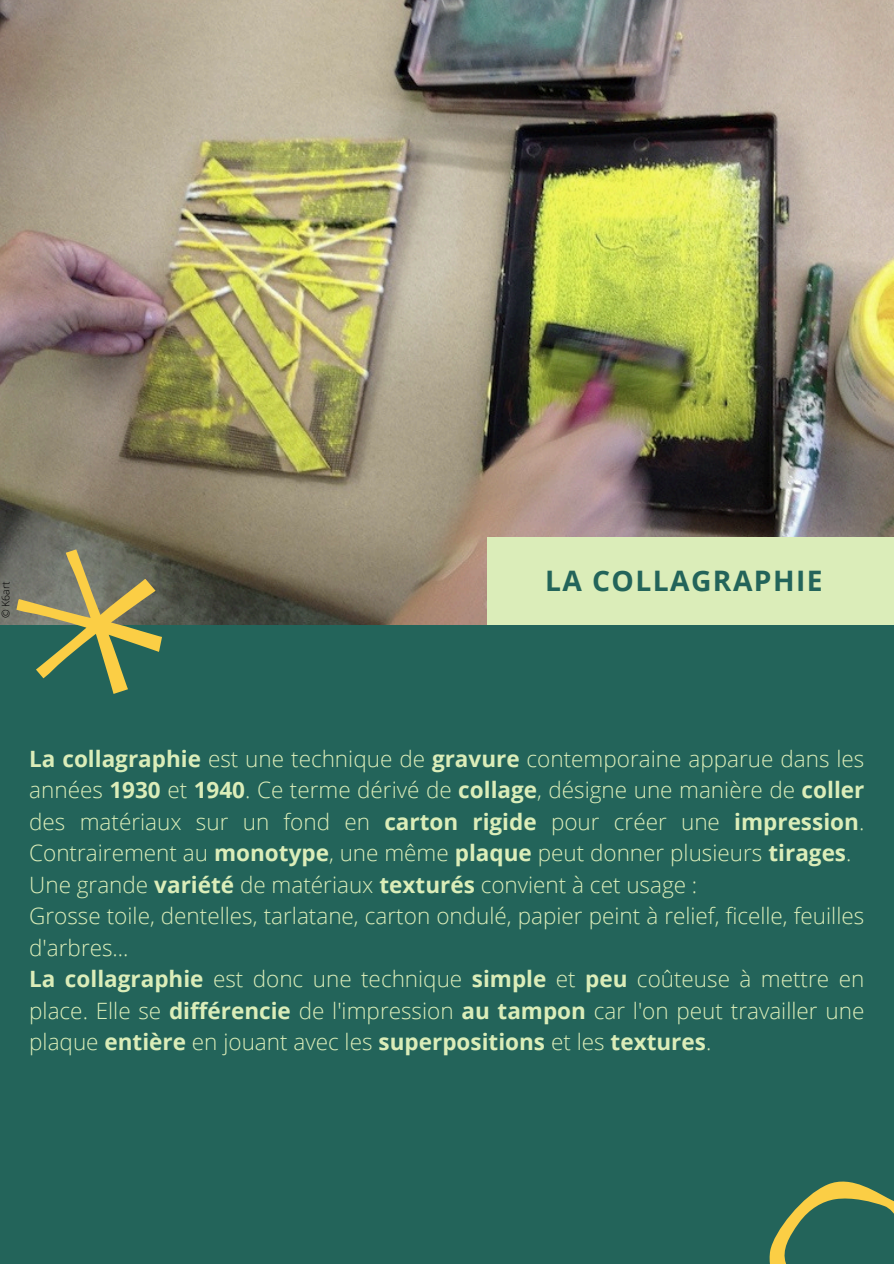
<style>
.page{position:relative;width:894px;height:1264px;background:#fff}
.page>*{position:absolute;margin:0;border:0;box-sizing:border-box;transform-origin:0 0}
.t1{font:700 28.2px "Open Sans";letter-spacing:.05em;color:#23645a}
.t2{font:300 22.5px/31.5px "Open Sans";color:#dbedb9}
.t3{font:300 10.5px "Open Sans";color:#000}
.s1{font-weight:700}
</style>
<div class="page">
<div style="left:0;top:0;width:893px;height:1263px;background:#23645a"></div>
<img style="left:0;top:0;width:893px;height:624px">
<div style="left:486px;top:537px;width:407px;height:87px;background:#dbedb9"></div>
<svg style="left:0;top:525px;width:189px;height:169px"></svg>
<svg style="left:769px;top:1181px;width:124px;height:82px"></svg>
<p class="t3" style="left:-2px;top:618px;width:38px;rotate:-90deg">© K6art</p>
<p class="t1" style="left:545px;top:560px;width:279px">LA COLLAGRAPHIE</p>
<h1 class="t2" style="left:29px;top:742px;width:836px"><span class="s1">La collagraphie</span> est une technique de <span class="s1">gravure</span> contemporaine apparue dans les années <span class="s1">1930</span> et <span class="s1">1940</span>. Ce terme dérivé de <span class="s1">collage</span>, désigne une manière de <span class="s1">coller </span>des matériaux sur un fond en <span class="s1">carton rigide</span> pour créer une <span class="s1">impression</span>.<br>Contrairement au <span class="s1">monotype</span>, une même <span class="s1">plaque</span> peut donner plusieurs <span class="s1">tirages</span>.<br>Une grande <span class="s1">variété</span> de matériaux <span class="s1">texturés</span> convient à cet usage :<br>Grosse toile, dentelles, tarlatane, carton ondulé, papier peint à relief, ficelle, feuilles d'arbres...<br><span class="s1">La collagraphie</span> est donc une technique <span class="s1">simple</span> et <span class="s1">peu</span> coûteuse à mettre en place. Elle se <span class="s1">différencie</span> de l'impression <span class="s1">au tampon</span> car l'on peut travailler une plaque <span class="s1">entière</span> en jouant avec les <span class="s1">superpositions</span> et les <span class="s1">textures</span>.</h1>
</div>
